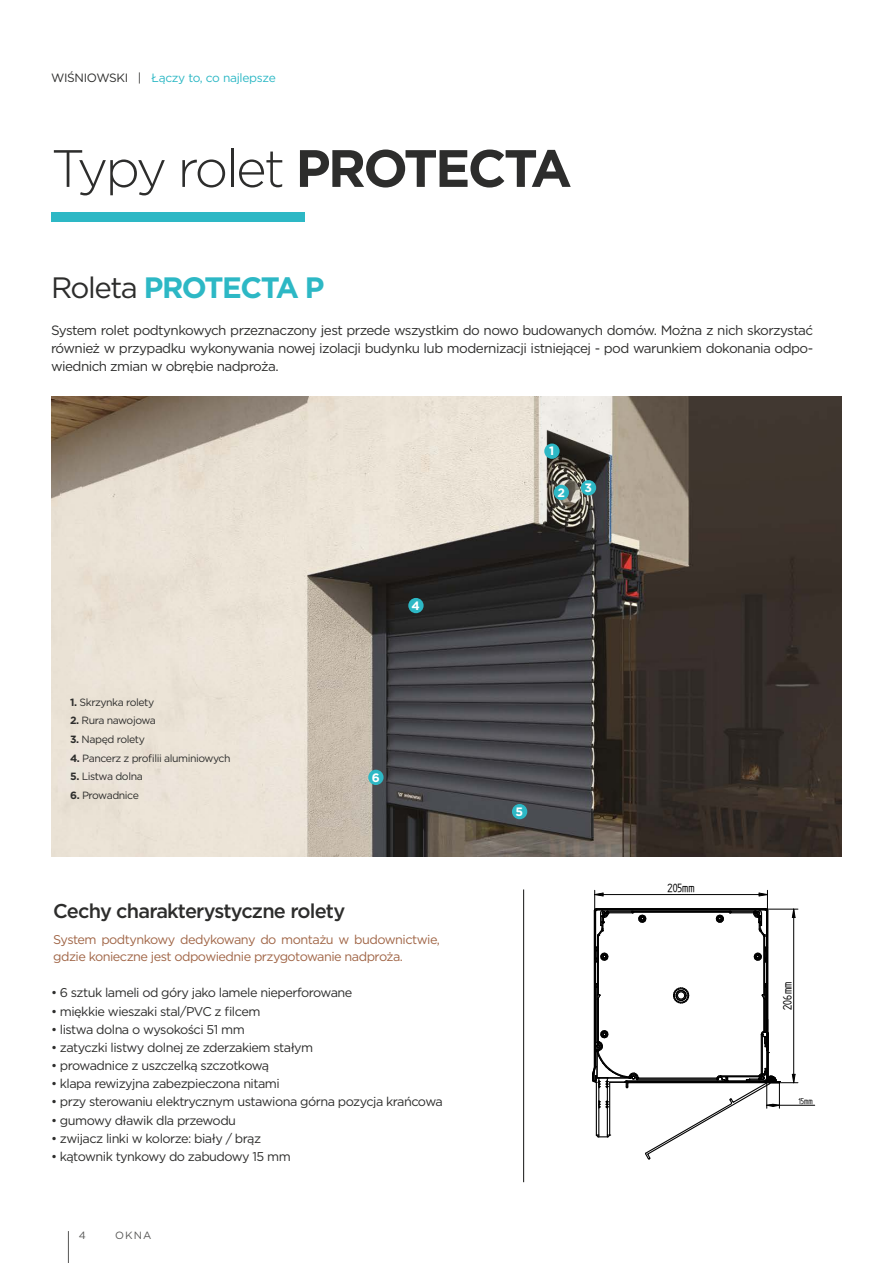
<style>
.page{position:relative;width:893px;height:1263px;background:#fff}
.page>*{position:absolute;margin:0;border:0;box-sizing:border-box;transform-origin:0 0}
.t1{font:300 52.5px "Gotham";letter-spacing:-.05em;color:#2d2d2c}
.t2{font:700 29.4px "Gotham";letter-spacing:-.05em;color:#2db8c5}
.t3{font:500 19.95px "Gotham";letter-spacing:-.04em;color:#2d2d2c}
.t4{font:13.5px/18px "Gotham";letter-spacing:-.04em;color:#2d2d2c;text-align:justify}
.t5{font:700 13.35px "Solid Edge ISO";color:#000}
.t6{font:12.75px "Gotham";letter-spacing:-.04em;color:#2d2d2c}
.t7{font:12.75px/16.4px "Gotham";letter-spacing:-.04em;color:#a06546}
.t8{font:700 12.15px "Gotham";color:#fff}
.t9{font:12px "Gotham";letter-spacing:-.025em;color:#2db8c5}
.t10{font:10.5px "Gotham";letter-spacing:-.04em;color:#2d2d2c}
.t11{font:10.5px "Gotham";color:#575756}
.t12{font:700 9.3px "Solid Edge ISO";color:#000}
.s1{color:#2d2d2c}
.s2{font-weight:700}
.s3{font-weight:400;color:#2d2d2c}
</style>
<div class="page">
<hr style="left:68px;top:1231px;width:1px;height:32px;background:#575756">
<div style="left:51px;top:212px;width:253px;height:9px;background:#2db8c5"></div>
<img style="left:51px;top:396px;width:791px;height:461px">
<hr style="left:767px;top:1105px;width:48px;height:1px;background:#000">
<svg style="left:592px;top:890px;width:206px;height:270px"></svg>
<hr style="left:793px;top:909px;width:1px;height:174px;background:#000">
<hr style="left:523px;top:889px;width:1px;height:293px;background:#2d2d2c">
<div style="left:544px;top:443px;width:16px;height:16px;background:#2db8c5;border-radius:50%"></div>
<div style="left:554px;top:485px;width:15px;height:15px;background:#2db8c5;border-radius:50%"></div>
<div style="left:581px;top:480px;width:15px;height:15px;background:#2db8c5;border-radius:50%"></div>
<div style="left:408px;top:598px;width:16px;height:15px;background:#2db8c5;border-radius:50%"></div>
<div style="left:512px;top:804px;width:15px;height:15px;background:#2db8c5;border-radius:50%"></div>
<div style="left:368px;top:770px;width:16px;height:15px;background:#2db8c5;border-radius:50%"></div>
<p class="t9" style="left:51px;top:70px;width:226px"><span class="s1">WIŚNIOWSKI |</span> Łączy to, co najlepsze</p>
<h1 class="t1" style="left:51px;top:135px;width:522px">Typy rolet <span class="s2">PROTECTA</span></h1>
<h2 class="t2" style="left:51px;top:268px;width:275px"><span class="s3">Roleta</span> PROTECTA P</h2>
<p class="t4" style="left:51px;top:321px;width:764px">System rolet podtynkowych przeznaczony jest przede wszystkim do nowo budowanych domów. Można z nich skorzystać również w przypadku wykonywania nowej izolacji budynku lub modernizacji istniejącej - pod warunkiem dokonania odpo&shy;wiednich zmian w obrębie nadproża.</p>
<p class="t10" style="left:70px;top:695px;width:86px"><span class="s2">1.</span> Skrzynka rolety</p>
<p class="t10" style="left:70px;top:714px;width:87px"><span class="s2">2.</span> Rura nawojowa</p>
<p class="t10" style="left:70px;top:732px;width:76px"><span class="s2">3.</span> Napęd rolety</p>
<p class="t10" style="left:70px;top:751px;width:162px"><span class="s2">4.</span> Pancerz z profilii aluminiowych</p>
<p class="t10" style="left:70px;top:770px;width:74px"><span class="s2">5.</span> Listwa dolna</p>
<p class="t10" style="left:70px;top:788px;width:70px"><span class="s2">6.</span> Prowadnice</p>
<p class="t8" style="left:412px;top:597px;width:10px">4</p>
<p class="t8" style="left:372px;top:769px;width:10px">6</p>
<h3 class="t3" style="left:53px;top:898px;width:294px">Cechy charakterystyczne rolety</h3>
<p class="t7" style="left:53px;top:931px;width:388px">System podtynkowy dedykowany do montażu w budownictwie, gdzie konieczne jest odpowiednie przygotowanie nadproża.</p>
<p class="t6" style="left:51px;top:985px;width:303px">• 6 sztuk lameli od góry jako lamele nieperforowane</p>
<p class="t6" style="left:51px;top:1003px;width:211px">• miękkie wieszaki stal/PVC z filcem</p>
<p class="t6" style="left:51px;top:1021px;width:195px">• listwa dolna o wysokości 51 mm</p>
<p class="t6" style="left:51px;top:1039px;width:264px">• zatyczki listwy dolnej ze zderzakiem stałym</p>
<p class="t6" style="left:51px;top:1057px;width:220px">• prowadnice z uszczelką szczotkową</p>
<p class="t6" style="left:51px;top:1075px;width:230px">• klapa rewizyjna zabezpieczona nitami</p>
<p class="t6" style="left:51px;top:1094px;width:393px">• przy sterowaniu elektrycznym ustawiona górna pozycja krańcowa</p>
<p class="t6" style="left:51px;top:1112px;width:187px">• gumowy dławik dla przewodu</p>
<p class="t6" style="left:51px;top:1130px;width:212px">• zwijacz linki w kolorze: biały / brąz</p>
<p class="t6" style="left:51px;top:1148px;width:241px">• kątownik tynkowy do zabudowy 15 mm</p>
<p class="t11" style="left:79px;top:1228px;width:9px">4</p>
<p class="t11" style="left:115px;top:1228px;width:38px">OKNA</p>
<p class="t8" style="left:549px;top:443px;width:7px">1</p>
<p class="t8" style="left:557px;top:484px;width:9px">2</p>
<p class="t8" style="left:585px;top:480px;width:9px">3</p>
<p class="t8" style="left:516px;top:803px;width:9px">5</p>
<p class="t5" style="left:667px;top:881px;width:29px">205mm</p>
<p class="t5" style="left:781px;top:1009px;width:29px;rotate:-90deg">206mm</p>
<p class="t12" style="left:798px;top:1096px;width:16px">15mm</p>
</div>
